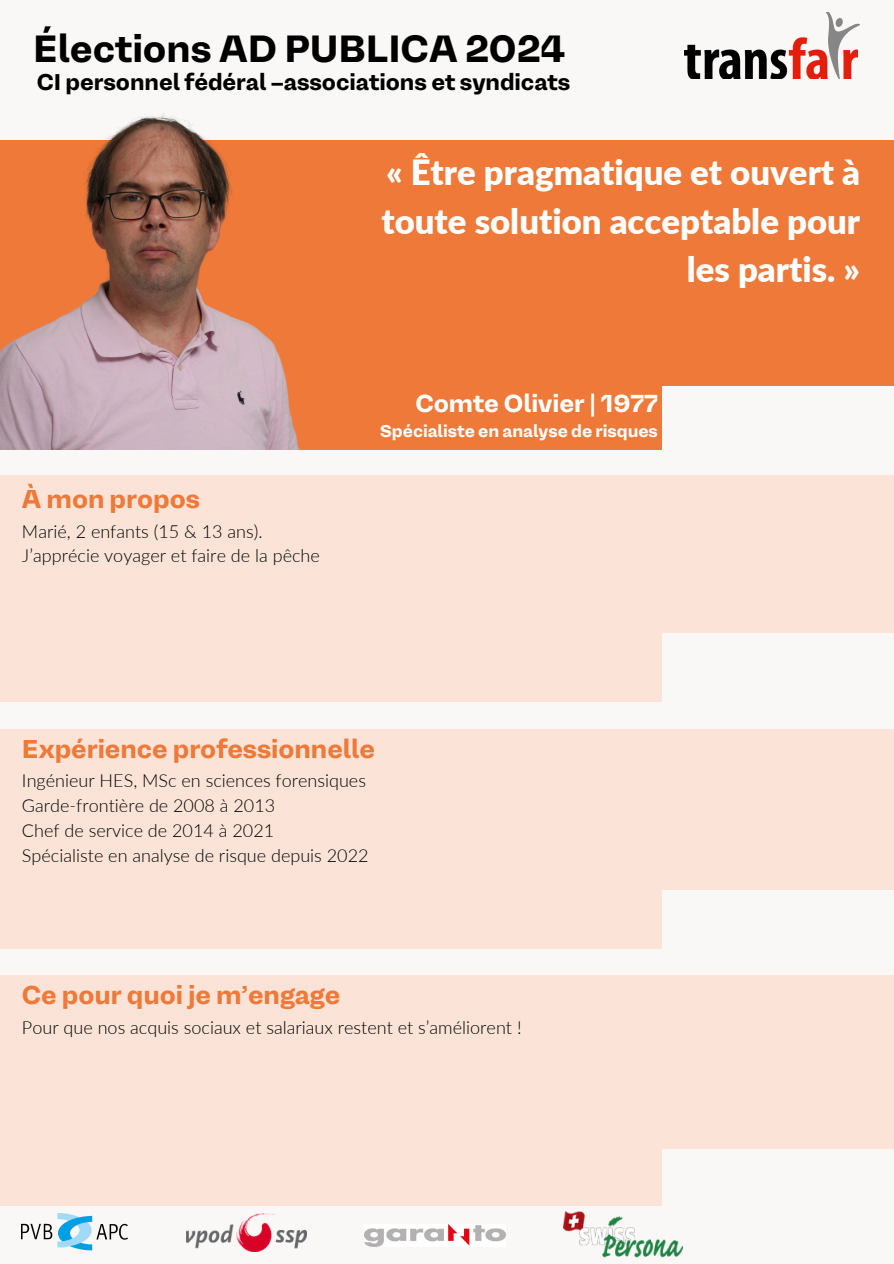
<style>
.page{position:relative;width:894px;height:1264px;background:#fff}
.page>*{position:absolute;margin:0;border:0;box-sizing:border-box;transform-origin:0 0}
.t1{font:700 37.5px "Mena Grotesk";color:#000}
.t2{font:900 34.65px/48.3px "Lato";color:#fff;text-align:right}
.t3{font:700 25.5px "Mena Grotesk";color:#ef7938}
.t4{font:700 24.3px "Mena Grotesk";color:#fff}
.t5{font:700 22.5px "Mena Grotesk";color:#000}
.t6{font:300 18px "Lato";color:#000}
.t7{font:700 16.8px "Mena Grotesk";color:#fff}
</style>
<div class="page">
<div style="left:0;top:0;width:893px;height:1263px;background:#f9f8f6"></div>
<div style="left:0;top:140px;width:893px;height:309px;background:#ef7938"></div>
<div style="left:662px;top:387px;width:231px;height:118px;background:#f9f8f6"></div>
<img style="left:684px;top:12px;width:175px;height:67px">
<div style="left:0;top:475px;width:893px;height:226px;background:#fbe4d7"></div>
<div style="left:662px;top:633px;width:231px;height:98px;background:#f9f8f6"></div>
<div style="left:0;top:728px;width:893px;height:220px;background:#fbe4d7"></div>
<div style="left:662px;top:890px;width:231px;height:93px;background:#f9f8f6"></div>
<div style="left:0;top:975px;width:893px;height:230px;background:#fbe4d7"></div>
<div style="left:662px;top:1149px;width:231px;height:114px;background:#f9f8f6"></div>
<img style="left:22px;top:1213px;width:106px;height:38px">
<img style="left:187px;top:1213px;width:119px;height:38px">
<img style="left:365px;top:1224px;width:140px;height:22px">
<img style="left:563px;top:1211px;width:119px;height:47px">
<img style="left:0;top:113px;width:306px;height:337px">
<p class="t1" style="left:33px;top:33px;width:533px">Élections AD PUBLICA 2024</p>
<p class="t5" style="left:37px;top:73px;width:535px">CI personnel fédéral –associations et syndicats</p>
<p class="t2" style="left:381px;top:148px;width:480px">« Être pragmatique et ouvert à toute solution acceptable pour les partis. »</p>
<p class="t4" style="left:415px;top:393px;width:244px">Comte Olivier | 1977</p>
<p class="t3" style="left:22px;top:488px;width:179px">À mon propos</p>
<h3 class="t6" style="left:22px;top:520px;width:242px">Marié, 2 enfants (15 &amp; 13 ans).</h3>
<p class="t6" style="left:22px;top:544px;width:299px">J’apprécie voyager et faire de la pêche</p>
<p class="t7" style="left:380px;top:424px;width:279px">Spécialiste en analyse de risques</p>
<h5 class="t3" style="left:22px;top:738px;width:354px">Expérience professionnelle</h5>
<h3 class="t6" style="left:22px;top:769px;width:345px">Ingénieur HES, MSc en sciences forensiques</h3>
<p class="t6" style="left:22px;top:794px;width:255px">Garde-frontière de 2008 à 2013</p>
<p class="t6" style="left:22px;top:819px;width:254px">Chef de service de 2014 à 2021</p>
<h3 class="t6" style="left:22px;top:843px;width:348px">Spécialiste en analyse de risque depuis 2022</h3>
<p class="t3" style="left:22px;top:984px;width:319px">Ce pour quoi je m’engage</p>
<p class="t6" style="left:22px;top:1015px;width:501px">Pour que nos acquis sociaux et salariaux restent et s’améliorent !</p>
</div>
